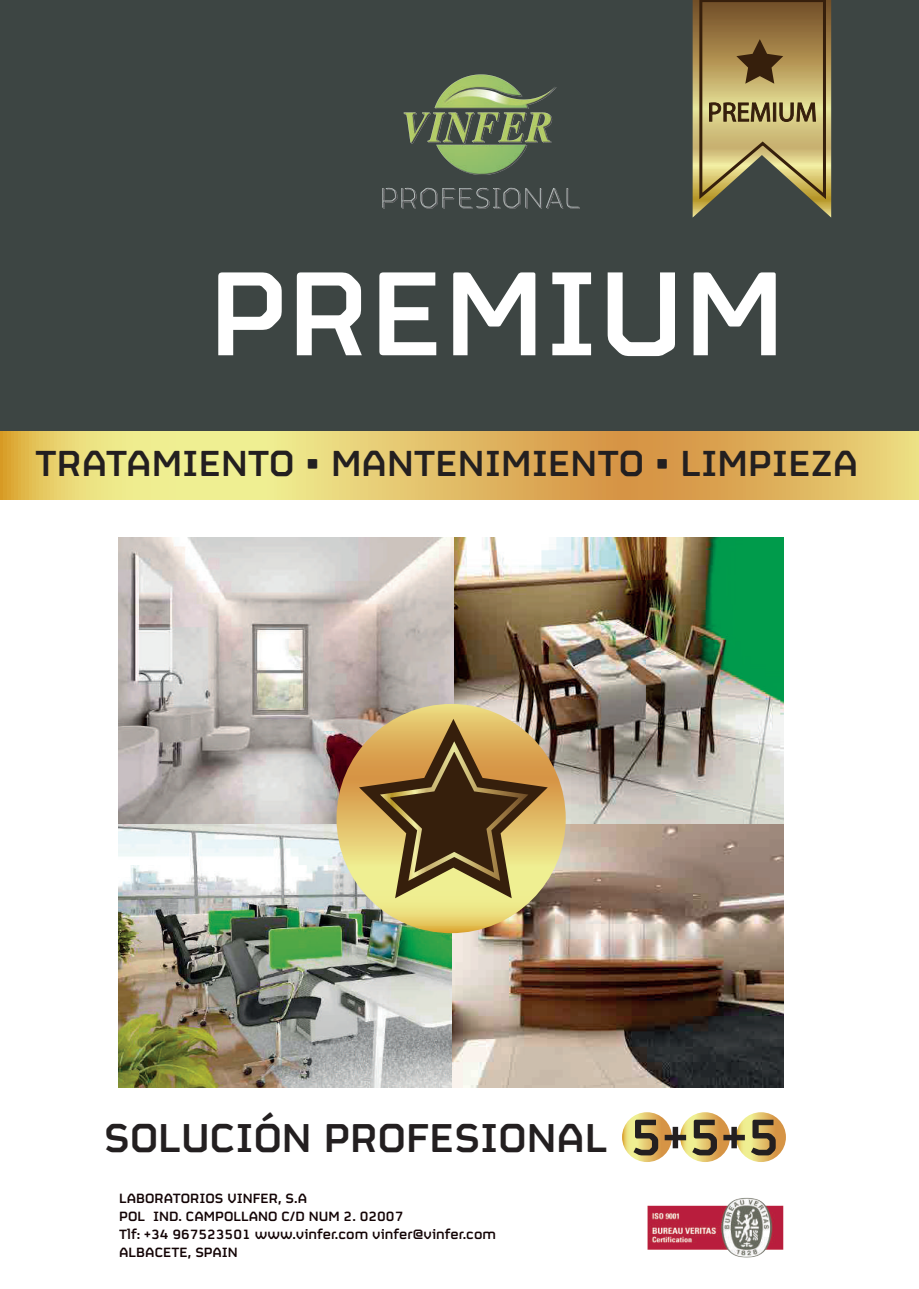
<style>
.page{position:relative;width:919px;height:1289px;background:#fff}
.page>*{position:absolute;margin:0;border:0;box-sizing:border-box;transform-origin:0 0}
.t1{font:500 133.5px "FS Sinclair";color:#fff}
.t2{font:500 45px "FS Sinclair";color:#231f20}
.t3{font:500 40.5px "FS Sinclair";color:#231f20}
.t4{font:500 15px/18px "FS Sinclair";color:#130405}
.s1{font-size:57px}
</style>
<div class="page">
<div style="left:0;top:0;width:918px;height:497px;background:#3d4543"></div>
<svg style="left:0;top:432px;width:918px;height:67px"></svg>
<img style="left:647px;top:1197px;width:137px;height:61px">
<img style="left:382px;top:75px;width:198px;height:134px">
<svg style="left:736px;top:1112px;width:49px;height:49px"></svg>
<svg style="left:680px;top:1112px;width:50px;height:49px"></svg>
<svg style="left:622px;top:1112px;width:50px;height:49px"></svg>
<img style="left:451px;top:823px;width:332px;height:264px">
<img style="left:118px;top:823px;width:333px;height:264px">
<img style="left:453px;top:538px;width:330px;height:285px">
<img style="left:118px;top:538px;width:335px;height:285px">
<svg style="left:336px;top:704px;width:229px;height:229px"></svg>
<svg style="left:359px;top:718px;width:188px;height:180px"></svg>
<svg style="left:692px;top:0;width:139px;height:217px"></svg>
<h1 class="t1" style="left:209px;top:207px;width:577px">PREMIUM</h1>
<h3 class="t3" style="left:35px;top:431px;width:824px">TRATAMIENTO • MANTENIMIENTO • LIMPIEZA</h3>
<h2 class="t2" style="left:104px;top:1101px;width:677px">SOLUCIÓN PROFESIONAL <span class="s1">5+5+5</span></h2>
<p class="t4" style="left:119px;top:1186px;width:378px">LABORATORIOS VINFER, S.A<br>POL IND. CAMPOLLANO C/D NUM 2. 02007<br>Tlf: +34 967523501 www.vinfer.com vinfer@vinfer.com ALBACETE, SPAIN</p>
</div>
